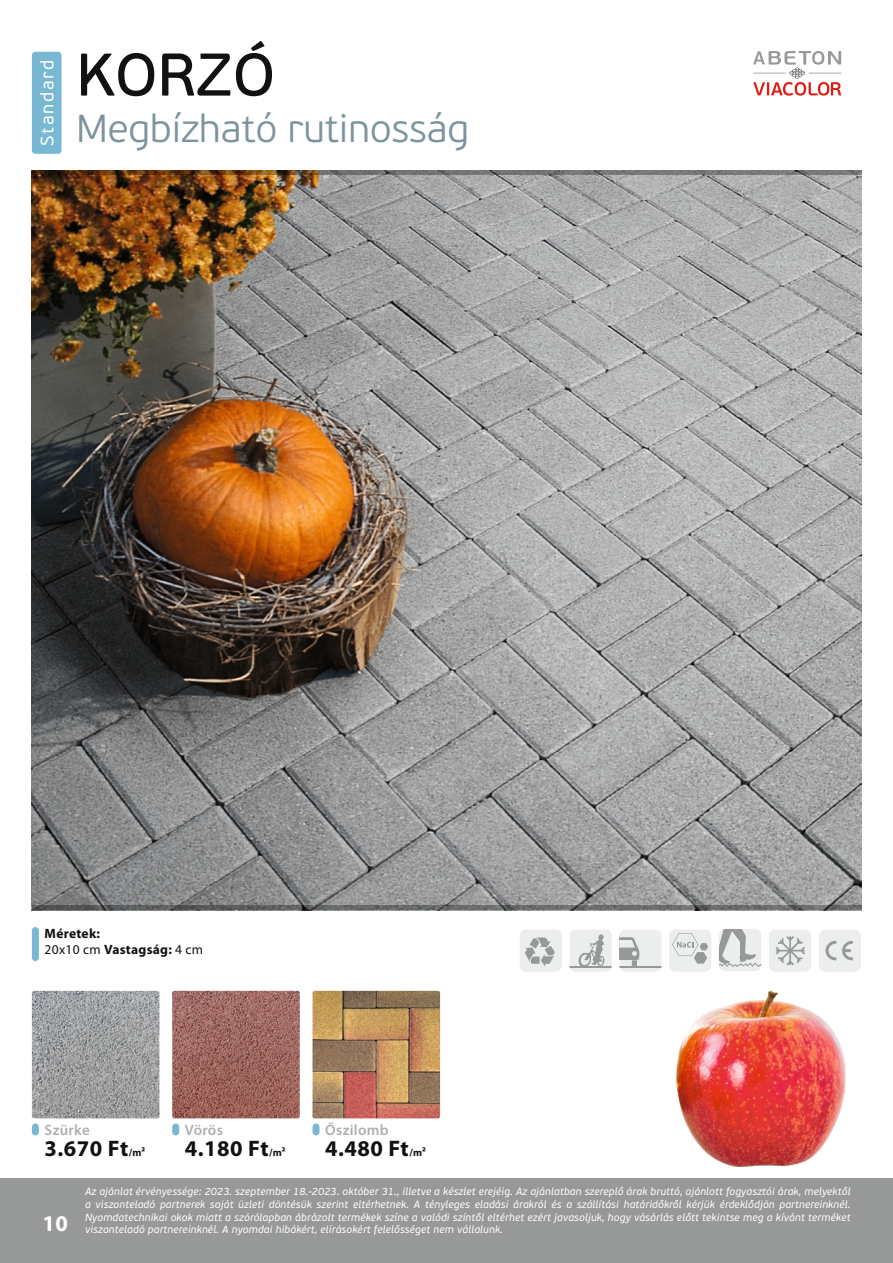
<style>
.page{position:relative;width:893px;height:1263px;background:#fff}
.page>*{position:absolute;margin:0;border:0;box-sizing:border-box;transform-origin:0 0}
.Név{font:60px "PF Beau Sans Pro Bbook";color:#11110f}
.Trend_szlogen{font:300 39px "PF Beau Sans Pro";color:#7d949e}
.tbl_ár{font:700 22.5px "Myriad Pro";letter-spacing:.02em;color:#11110f}
.tipus{font:18px "PF Beau Sans Pro";letter-spacing:.1em;color:#fff}
.Szín{font:600 15px "Myriad Pro";letter-spacing:.02em;color:#adafaf}
.t1{font:700 13.5px/16.2px "Myriad Pro";letter-spacing:.02em;color:#11110f}
.t2{font:italic 10.5px "PF Beau Sans Pro";letter-spacing:.02em;color:#fff}
.s1{font-weight:400}
.s2{font-size:10.5px}
</style>
<div class="page">
<img style="left:32px;top:174px;width:829px;height:732px">
<div style="left:0;top:1178px;width:893px;height:85px;background:#979998"></div>
<svg style="left:32px;top:170px;width:829px;height:4px"></svg>
<svg style="left:32px;top:906px;width:829px;height:4px"></svg>
<svg style="left:753px;top:51px;width:88px;height:45px"></svg>
<img style="left:32px;top:991px;width:127px;height:127px">
<img style="left:172px;top:991px;width:128px;height:127px">
<img style="left:313px;top:991px;width:127px;height:127px">
<div style="left:32px;top:1123px;width:7px;height:12px;background:#78b8d2;border-radius:3px"></div>
<div style="left:32px;top:927px;width:7px;height:34px;background:#78b8d2;border-radius:3px"></div>
<div style="left:172px;top:1123px;width:7px;height:12px;background:#78b8d2;border-radius:3px"></div>
<div style="left:313px;top:1123px;width:7px;height:12px;background:#78b8d2;border-radius:3px"></div>
<svg style="left:520px;top:930px;width:42px;height:42px"></svg>
<svg style="left:569px;top:930px;width:43px;height:42px"></svg>
<svg style="left:619px;top:930px;width:43px;height:42px"></svg>
<svg style="left:669px;top:930px;width:42px;height:42px"></svg>
<svg style="left:719px;top:929px;width:42px;height:42px"></svg>
<svg style="left:769px;top:930px;width:42px;height:42px"></svg>
<svg style="left:819px;top:930px;width:42px;height:42px"></svg>
<div style="left:32px;top:52px;width:30px;height:102px;background:#78b8d2;border-radius:3px"></div>
<img style="left:676px;top:991px;width:170px;height:175px">
<p class="tipus" style="left:37px;top:146px;width:88px;rotate:-90deg">Standard</p>
<p class="Név" style="left:77px;top:41px;width:200px">KORZÓ</p>
<p class="Trend_szlogen" style="left:77px;top:107px;width:394px">Megbízható rutinosság</p>
<p class="t1" style="left:45px;top:925px;width:160px">Méretek:<br><span class="s1">20x10 cm</span> Vastagság: <span class="s1">4 cm</span></p>
<p class="Szín" style="left:45px;top:1120px;width:47px">Szürke</p>
<p class="tbl_ár" style="left:45px;top:1133px;width:102px">3.670 Ft<span class="s2">/m²</span></p>
<p class="Szín" style="left:185px;top:1120px;width:40px">Vörös</p>
<p class="tbl_ár" style="left:185px;top:1133px;width:102px">4.180 Ft<span class="s2">/m²</span></p>
<p class="Szín" style="left:325px;top:1120px;width:65px">Őszilomb</p>
<p class="tbl_ár" style="left:325px;top:1133px;width:102px">4.480 Ft<span class="s2">/m²</span></p>
<p class="t2" style="left:85px;top:1186px;width:767px">Az ajánlat érvényessége: 2023. szeptember 18.-2023. október 31., illetve a készlet erejéig. Az ajánlatban szereplő árak bruttó, ajánlott fogyasztói árak, melyektől</p>
<p class="t2" style="left:85px;top:1198px;width:767px">a viszonteladó partnerek saját üzleti döntésük szerint eltérhetnek. A tényleges eladási árakról és a szállítási határidőkről kérjük érdeklődjön partnereinknél.</p>
<p class="t2" style="left:85px;top:1211px;width:767px">Nyomdatechnikai okok miatt a szórólapban ábrázolt termékek színe a valódi színtől eltérhet ezért javasoljuk, hogy vásárlás előtt tekintse meg a kívánt terméket</p>
<p class="t2" style="left:43px;top:1223px;width:462px"><sup>10</sup> viszonteladó partnereinknél. A nyomdai hibákért, elírásokért felelősséget nem vállalunk.</p>
</div>
